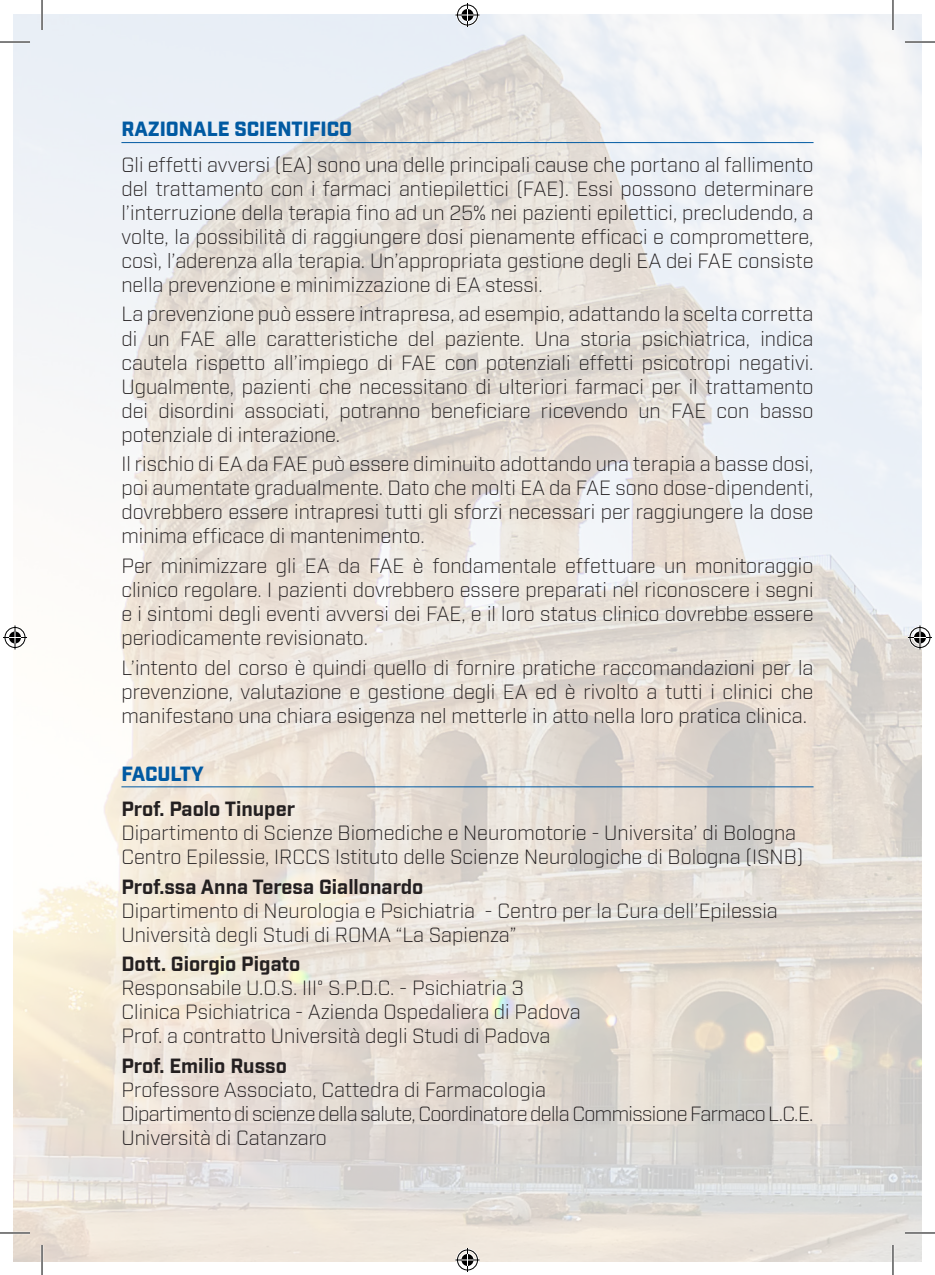
<style>
.page{position:relative;width:935px;height:1275px;background:#fff}
.page>*{position:absolute;margin:0;border:0;box-sizing:border-box;transform-origin:0 0}
.t1{font:300 20px/24px "Industry";color:#231f20;text-align:justify}
.t2{font:700 20px "Industry";color:#231f20}
.t3{font:300 20px "Industry";letter-spacing:-.03em;color:#231f20}
.t4{font:900 20px "Industry";color:#015aa2}
</style>
<div class="page">
<img style="left:14px;top:14px;width:907px;height:1247px">
<hr style="left:121px;top:142px;width:692px;height:1px;background:#015aa2">
<hr style="left:121px;top:786px;width:692px;height:1px;background:#015aa2">
<hr style="left:0;top:41px;width:30px;height:2px;background:#fff">
<hr style="left:904px;top:41px;width:30px;height:2px;background:#fff">
<hr style="left:0;top:1231px;width:30px;height:3px;background:#fff">
<hr style="left:904px;top:1231px;width:30px;height:3px;background:#fff">
<hr style="left:41px;top:0;width:2px;height:30px;background:#fff">
<hr style="left:41px;top:1245px;width:2px;height:30px;background:#fff">
<hr style="left:891px;top:0;width:3px;height:30px;background:#fff">
<hr style="left:891px;top:1245px;width:3px;height:30px;background:#fff">
<hr style="left:0;top:42px;width:30px;height:1px;background:#000">
<hr style="left:904px;top:42px;width:30px;height:1px;background:#000">
<hr style="left:0;top:1232px;width:30px;height:1px;background:#000">
<hr style="left:904px;top:1232px;width:30px;height:1px;background:#000">
<hr style="left:42px;top:0;width:1px;height:30px;background:#000">
<hr style="left:42px;top:1245px;width:1px;height:30px;background:#000">
<hr style="left:892px;top:0;width:1px;height:30px;background:#000">
<hr style="left:892px;top:1245px;width:1px;height:30px;background:#000">
<svg style="left:455px;top:3px;width:24px;height:24px"></svg>
<svg style="left:455px;top:1248px;width:24px;height:24px"></svg>
<svg style="left:3px;top:625px;width:24px;height:24px"></svg>
<svg style="left:907px;top:625px;width:24px;height:24px"></svg>
<p class="t4" style="left:121px;top:117px;width:232px">RAZIONALE SCIENTIFICO</p>
<p class="t1" style="left:121px;top:153px;width:693px">Gli effetti avversi (EA) sono una delle principali cause che portano al fallimento del trattamento con i farmaci antiepilettici (FAE). Essi possono determinare l’interruzione della terapia fino ad un 25% nei pazienti epilettici, precludendo, a volte, la possibilità di raggiungere dosi pienamente efficaci e compromettere, così, l’aderenza alla terapia. Un’appropriata gestione degli EA dei FAE consiste nella prevenzione e minimizzazione di EA stessi.</p>
<p class="t1" style="left:121px;top:302px;width:693px">La prevenzione può essere intrapresa, ad esempio, adattando la scelta corretta di un FAE alle caratteristiche del paziente. Una storia psichiatrica, indica cautela rispetto all’impiego di FAE con potenziali effetti psicotropi negativi.<br>Ugualmente, pazienti che necessitano di ulteriori farmaci per il trattamento dei disordini associati, potranno beneficiare ricevendo un FAE con basso potenziale di interazione.</p>
<p class="t1" style="left:121px;top:452px;width:693px">Il rischio di EA da FAE può essere diminuito adottando una terapia a basse dosi, poi aumentate gradualmente. Dato che molti EA da FAE sono dose-dipendenti, dovrebbero essere intrapresi tutti gli sforzi necessari per raggiungere la dose minima efficace di mantenimento.</p>
<p class="t1" style="left:121px;top:554px;width:693px">Per minimizzare gli EA da FAE è fondamentale effettuare un monitoraggio clinico regolare. I pazienti dovrebbero essere preparati nel riconoscere i segni e i sintomi degli eventi avversi dei FAE, e il loro status clinico dovrebbe essere periodicamente revisionato.</p>
<p class="t1" style="left:121px;top:655px;width:693px">L’intento del corso è quindi quello di fornire pratiche raccomandazioni per la prevenzione, valutazione e gestione degli EA ed è rivolto a tutti i clinici che manifestano una chiara esigenza nel metterle in atto nella loro pratica clinica.</p>
<p class="t4" style="left:121px;top:761px;width:84px">FACULTY</p>
<p class="t2" style="left:121px;top:796px;width:175px">Prof. Paolo Tinuper</p>
<p class="t1" style="left:121px;top:821px;width:676px">Dipartimento di Scienze Biomediche e Neuromotorie - Universita’ di Bologna</p>
<p class="t1" style="left:121px;top:845px;width:683px">Centro Epilessie, IRCCS Istituto delle Scienze Neurologiche di Bologna (ISNB)</p>
<p class="t2" style="left:121px;top:874px;width:303px">Prof.ssa Anna Teresa Giallonardo</p>
<p class="t1" style="left:121px;top:898px;width:658px">Dipartimento di Neurologia e Psichiatria - Centro per la Cura dell’Epilessia</p>
<p class="t1" style="left:121px;top:922px;width:396px">Università degli Studi di ROMA “La Sapienza”</p>
<p class="t2" style="left:121px;top:952px;width:180px">Dott. Giorgio Pigato</p>
<p class="t1" style="left:121px;top:976px;width:404px">Responsabile U.O.S. III° S.P.D.C. - Psichiatria 3</p>
<p class="t1" style="left:121px;top:1000px;width:461px">Clinica Psichiatrica - Azienda Ospedaliera di Padova</p>
<p class="t1" style="left:121px;top:1024px;width:430px">Prof. a contratto Università degli Studi di Padova</p>
<p class="t2" style="left:121px;top:1053px;width:167px">Prof. Emilio Russo</p>
<p class="t1" style="left:121px;top:1078px;width:426px">Professore Associato, Cattedra di Farmacologia</p>
<p class="t3" style="left:121px;top:1102px;width:693px">Dipartimento di scienze della salute, Coordinatore della Commissione Farmaco L.C.E.</p>
<p class="t1" style="left:121px;top:1126px;width:207px">Università di Catanzaro</p>
</div>
